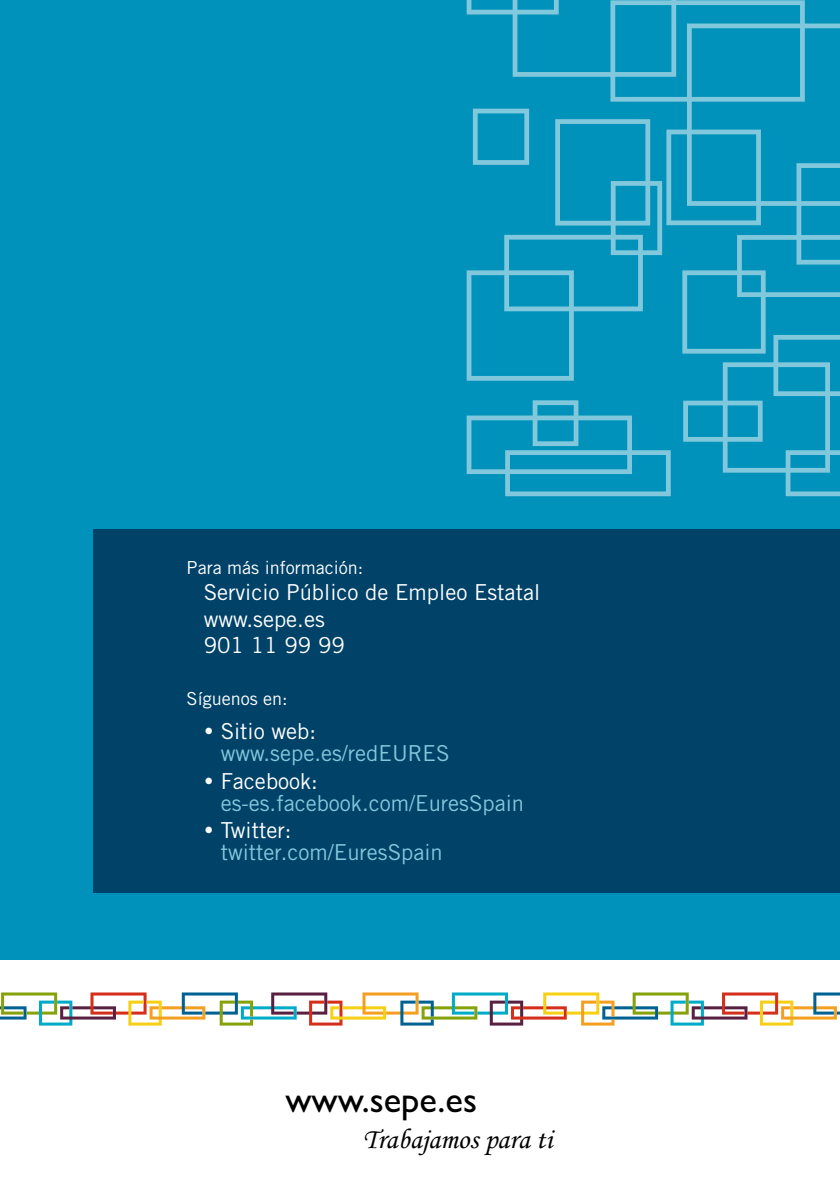
<style>
.page{position:relative;width:840px;height:1191px;background:#fff}
.page>*{position:absolute;margin:0;border:0;box-sizing:border-box;transform-origin:0 0}
.t1{font:36.4px "Gill Sans";color:#000}
.t2{font:28.6px "Monotype Corsiva";color:#000}
.PRIMER_INTERIOR_-_TR{font:22px "Trade Gothic LT Std";color:#82c8dc}
.TRASERA_-_TEXTO_BASE{font:22px "Trade Gothic LT Std";color:#fff}
.PRIMER_INTERIOR_-_OK{font:22px "Trade Gothic LT Std";color:#fff}
.TRASERA_-_WWW_SEPE_E{font:22px "Trade Gothic LT Std";color:#fff}
.TRASERA_-_TEXTO_BASE-2{font:18px "Trade Gothic LT Std";color:#fff}
.TRASERA_-_WWW_SEPE_E-2{font:18px "Trade Gothic LT Std";color:#fff}
</style>
<div class="page">
<svg style="left:0;top:992px;width:839px;height:33px"></svg>
<div style="left:0;top:0;width:839px;height:959px;background:#0092bb"></div>
<svg style="left:466px;top:0;width:373px;height:496px"></svg>
<div style="left:93px;top:529px;width:746px;height:364px;background:#004268"></div>
<p class="TRASERA_-_TEXTO_BASE-2" style="left:186px;top:557px;width:178px">Para más información:</p>
<p class="TRASERA_-_TEXTO_BASE" style="left:203px;top:579px;width:338px">Servicio Público de Empleo Estatal</p>
<p class="TRASERA_-_WWW_SEPE_E" style="left:203px;top:605px;width:122px">www.sepe.es</p>
<p class="TRASERA_-_WWW_SEPE_E" style="left:203px;top:632px;width:143px">901 11 99 99</p>
<p class="TRASERA_-_WWW_SEPE_E-2" style="left:186px;top:688px;width:102px">Síguenos en:</p>
<p class="PRIMER_INTERIOR_-_OK" style="left:220px;top:718px;width:97px">Sitio web:</p>
<p class="PRIMER_INTERIOR_-_TR" style="left:220px;top:740px;width:230px">www.sepe.es/redEURES</p>
<p class="PRIMER_INTERIOR_-_OK" style="left:220px;top:767px;width:99px">Facebook:</p>
<p class="PRIMER_INTERIOR_-_TR" style="left:220px;top:789px;width:305px">es-es.facebook.com/EuresSpain</p>
<p class="PRIMER_INTERIOR_-_OK" style="left:220px;top:817px;width:72px">Twitter:</p>
<p class="PRIMER_INTERIOR_-_TR" style="left:220px;top:839px;width:223px">twitter.com/EuresSpain</p>
<h1 class="t1" style="left:285px;top:1078px;width:193px">www.sepe.es</h1>
<h2 class="t2" style="left:362px;top:1121px;width:191px">Trabajamos para ti</h2>
</div>
